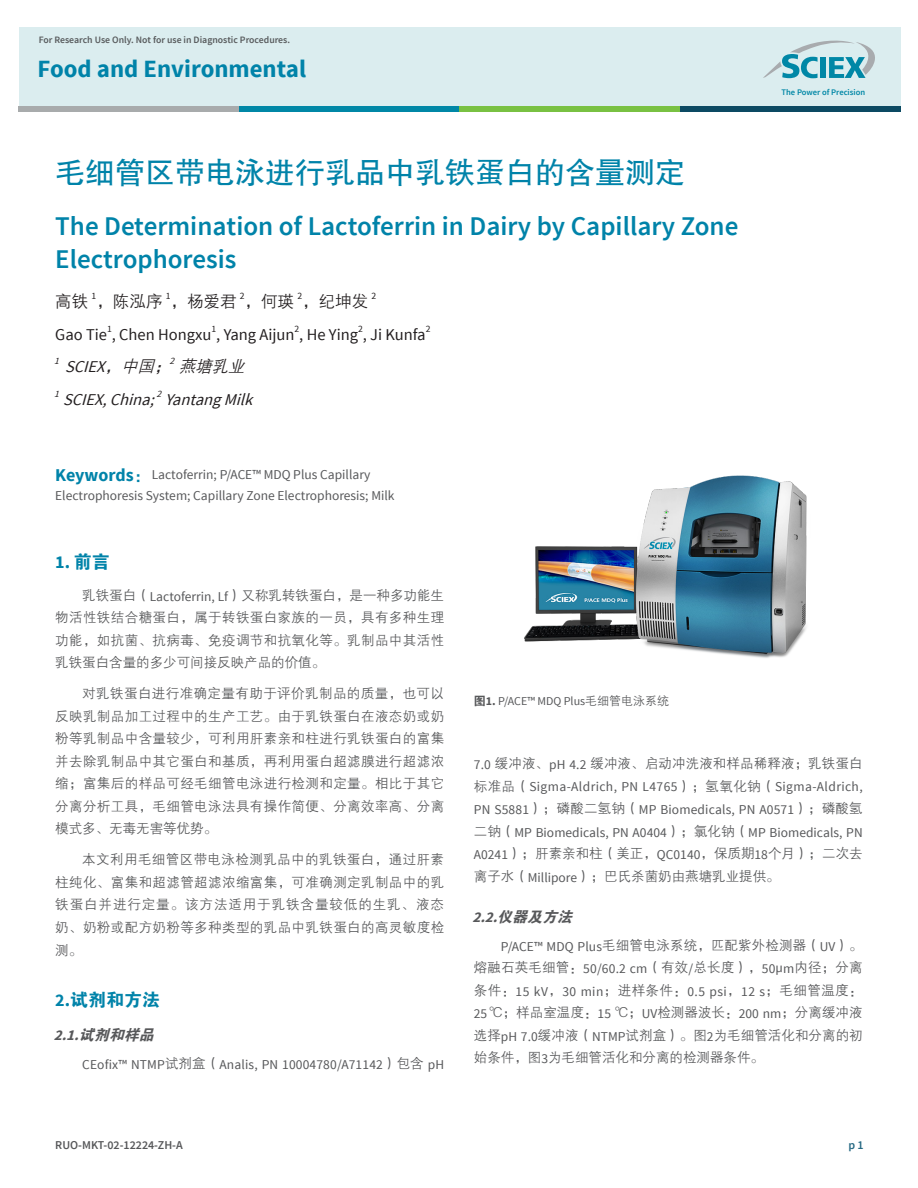
<style>
.page{position:relative;width:918px;height:1188px;background:#fff}
.page>*{position:absolute;margin:0;border:0;box-sizing:border-box;transform-origin:0 0}
.t1{font:30px "FZHTK GBK1 0";color:#0083a9}
.t2{font:600 27px/32.4px "Source Sans Pro";color:#0083a9}
.t3{font:700 24.75px "Source Sans Pro";color:#0083a9}
.t4{font:18px "FZDHTK GBK1 0";color:#0083a9}
.t5{font:700 18px "Source Sans Pro";color:#0083a9}
.t6{font:16.5px "Source Sans Pro";color:#231f20}
.t7{font:italic 16.5px "Source Sans Pro";color:#231f20}
.t8{font:16.5px "FZZDXK GBK1 0";color:#231f20}
.t9{font:italic 16.5px "FZZDXK GBK1 0";color:#231f20}
.t10{font:italic 15px "FZDHTK GBK1 0";color:#57585a}
.t11{font:13.5px/22.5px "FZZDXK GBK1 0";letter-spacing:.01em;color:#57585a;text-align:justify}
.t12{font:13.5px/22.5px "Source Sans Pro";color:#57585a}
.t13{font:12px "Source Sans Pro";color:#57585a}
.t14{font:600 12px "Source Sans Pro";color:#57585a}
.t15{font:600 12px "Source Sans Pro";color:#266983}
.t16{font:600 9.75px "Source Sans Pro";color:#575a5c}
.t17{font:9.6px "Source Sans Pro";color:#231f20}
.t18{font:italic 9.6px "Source Sans Pro";color:#231f20}
.t19{font:600 8.55px "Source Sans Pro";color:#0087a6}
.s1{font-family:"Source Sans Pro"}
.s2{font-weight:700;font-size:18px;color:#0083a9}
.s3{font-family:"FZDHTK GBK1 0";font-size:18px;color:#0083a9}
.s4{font-family:"FZDHTK GBK1 0";font-weight:400}
.s5{font-family:"Source Sans Pro";font-weight:700}
.s6{font-family:"FZZDXK GBK1 0"}
.s7{font-family:"FZDHTK GBK1 0"}
.s8{font-weight:700}
</style>
<div class="page">
<div style="left:19px;top:27px;width:881px;height:84px;background:#dbedef"></div>
<svg style="left:763px;top:41px;width:112px;height:37px"></svg>
<div style="left:19px;top:106px;width:220px;height:5px;background:#a8abac"></div>
<div style="left:239px;top:106px;width:220px;height:5px;background:#0087a6"></div>
<div style="left:459px;top:106px;width:221px;height:5px;background:#79c142"></div>
<div style="left:680px;top:106px;width:220px;height:5px;background:#0c4a63"></div>
<img style="left:524px;top:475px;width:283px;height:183px">
<p class="t16" style="left:39px;top:33px;width:253px">For Research Use Only. Not for use in Diagnostic Procedures.</p>
<h3 class="t3" style="left:38px;top:53px;width:270px">Food and Environmental</h3>
<h1 class="t1" style="left:55px;top:156px;width:632px">毛细管区带电泳进行乳品中乳铁蛋白的含量测定</h1>
<h2 class="t2" style="left:55px;top:211px;width:685px">The Determination of Lactoferrin in Dairy by Capillary Zone<br>Electrophoresis</h2>
<p class="t8" style="left:55px;top:292px;width:323px">高铁 <sup>1</sup>，陈泓序 <sup>1</sup>，杨爱君 <sup>2</sup>，何瑛 <sup>2</sup>，纪坤发 <sup>2</sup></p>
<p class="t6" style="left:55px;top:324px;width:372px">Gao Tie , Chen Hongxu , Yang Aijun , He Ying , Ji Kunfa</p>
<p class="t17" style="left:107px;top:323px;width:6px">1</p>
<p class="t17" style="left:211px;top:323px;width:6px">1</p>
<p class="t17" style="left:294px;top:323px;width:6px">2</p>
<p class="t17" style="left:358px;top:323px;width:6px">2</p>
<p class="t17" style="left:426px;top:323px;width:6px">2</p>
<p class="t18" style="left:54px;top:355px;width:10px">1</p>
<p class="t9" style="left:65px;top:357px;width:186px"><span class="s1">SCIEX</span>，中国；<sup>2</sup> 燕塘乳业</p>
<p class="t18" style="left:54px;top:388px;width:10px">1</p>
<p class="t7" style="left:63px;top:389px;width:196px">SCIEX, China; Yantang Milk</p>
<p class="t18" style="left:156px;top:388px;width:10px">2</p>
<p class="t12" style="left:55px;top:465px;width:341px;line-height:20.2px"><span class="s2">Keywords</span><span class="s3">：</span>Lactoferrin; P/ACE™ MDQ Plus Capillary<br>Electrophoresis System; Capillary Zone Electrophoresis; Milk</p>
<p class="t19" style="left:782px;top:86px;width:85px">The Power of Precision</p>
<h3 class="t5" style="left:55px;top:551px;width:56px">1. <span class="s4">前言</span></h3>
<p class="t11" style="left:55px;top:584px;width:390px;text-indent:27px">乳铁蛋白（<span class="s1">Lactoferrin, Lf</span>）又称乳转铁蛋白，是一种多功能生物活性铁结合糖蛋白，属于转铁蛋白家族的一员，具有多种生理功能，如抗菌、抗病毒、免疫调节和抗氧化等。乳制品中其活性乳铁蛋白含量的多少可间接反映产品的价值。</p>
<p class="t11" style="left:55px;top:683px;width:390px;text-indent:27px">对乳铁蛋白进行准确定量有助于评价乳制品的质量，也可以反映乳制品加工过程中的生产工艺。由于乳铁蛋白在液态奶或奶粉等乳制品中含量较少，可利用肝素亲和柱进行乳铁蛋白的富集并去除乳制品中其它蛋白和基质，再利用蛋白超滤膜进行超滤浓缩；富集后的样品可经毛细管电泳进行检测和定量。相比于其它分离分析工具，毛细管电泳法具有操作简便、分离效率高、分离模式多、无毒无害等优势。</p>
<p class="t11" style="left:55px;top:849px;width:390px;text-indent:27px">本文利用毛细管区带电泳检测乳品中的乳铁蛋白，通过肝素柱纯化、富集和超滤管超滤浓缩富集，可准确测定乳制品中的乳铁蛋白并进行定量。该方法适用于乳铁含量较低的生乳、液态奶、奶粉或配方奶粉等多种类型的乳品中乳铁蛋白的高灵敏度检测。</p>
<h3 class="t4" style="left:55px;top:990px;width:106px"><span class="s5">2.</span>试剂和方法</h3>
<p class="t10" style="left:54px;top:1026px;width:106px"><span class="s5">2.1.</span>试剂和样品</p>
<p class="t12" style="left:82px;top:1053px;width:363px">CEofix™ NTMP<span class="s6">试剂盒（</span>Analis, PN 10004780/A71142<span class="s6">）包含</span> pH</p>
<p class="t13" style="left:474px;top:694px;width:197px"><span class="s7">图</span><span class="s8">1.</span> P/ACE™ MDQ Plus<span class="s6">毛细管电泳系统</span></p>
<p class="t11" style="left:474px;top:753px;width:390px"><span class="s1">7.0</span> 缓冲液、<span class="s1">pH 4.2</span> 缓冲液、启动冲洗液和样品稀释液；乳铁蛋白</p>
<p class="t12" style="left:474px;top:776px;width:390px;text-align:justify"><span class="s6">标准品（</span>Sigma-Aldrich, PN L4765<span class="s6">）；氢氧化钠（</span>Sigma-Aldrich, PN S5881<span class="s6">）；磷酸二氢钠（</span>MP Biomedicals, PN A0571<span class="s6">）；磷酸氢二钠（</span>MP Biomedicals, PN A0404<span class="s6">）；氯化钠（</span>MP Biomedicals, PN</p>
<p class="t11" style="left:474px;top:843px;width:390px"><span class="s1">A0241</span>）；肝素亲和柱（美正，<span class="s1">QC0140</span>，保质期<span class="s1">18</span>个月）；二次去离子水（<span class="s1">Millipore</span>）；巴氏杀菌奶由燕塘乳业提供。</p>
<p class="t10" style="left:472px;top:908px;width:106px"><span class="s5">2.2.</span>仪器及方法</p>
<p class="t11" style="left:474px;top:934px;width:390px;text-indent:27px"><span class="s1">P/ACE™ MDQ Plus</span>毛细管电泳系统，匹配紫外检测器（<span class="s1">UV</span>）。熔融石英毛细管：<span class="s1">50/60.2 cm</span>（有效<span class="s1">/</span>总长度），<span class="s1">50μm</span>内径；分离条件：<span class="s1">15 kV</span>，<span class="s1">30 min</span>；进样条件：<span class="s1">0.5 psi</span>，<span class="s1">12 s</span>；毛细管温度：<span class="s1">25</span> ℃；样品室温度：<span class="s1">15</span> ℃；<span class="s1">UV</span>检测器波长：<span class="s1">200 nm</span>；分离缓冲液选择<span class="s1">pH 7.0</span>缓冲液（<span class="s1">NTMP</span>试剂盒）。图<span class="s1">2</span>为毛细管活化和分离的初始条件，图<span class="s1">3</span>为毛细管活化和分离的检测器条件。</p>
<p class="t14" style="left:55px;top:1137px;width:129px">RUO-MKT-02-12224-ZH-A</p>
<p class="t15" style="left:848px;top:1137px;width:17px">p 1</p>
</div>
